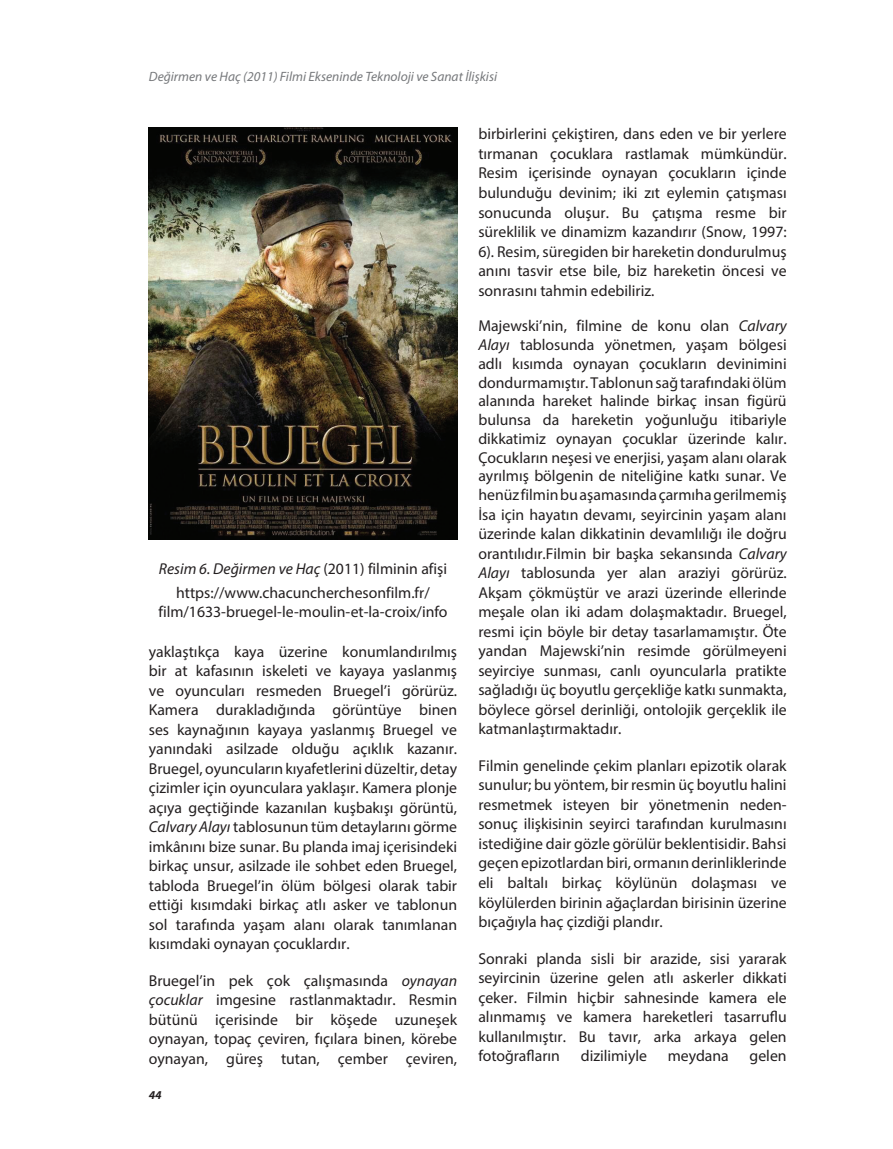
<style>
.page{position:relative;width:893px;height:1149px;background:#fff}
.page>*{position:absolute;margin:0;border:0;box-sizing:border-box;transform-origin:0 0}
.t1{font:15.75px/19.5px "Myriad Pro";color:#231f20;text-align:justify}
.t2{font:italic 13.5px "Myriad Pro";color:#76787b}
.t3{font:italic 700 12px "Myriad Pro";color:#231f20}
.s1{font-style:italic}
</style>
<div class="page">
<img style="left:149px;top:128px;width:308px;height:411px">
<p class="t2" style="left:149px;top:68px;width:350px">Değirmen ve Haç (2011) Filmi Ekseninde Teknoloji ve Sanat İlişkisi</p>
<p class="t1" style="left:159px;top:556px;width:290px;line-height:23.7px;text-align:center"><span class="s1">Resim 6. Değirmen ve Haç</span> (2011) filminin afişi https://www.chacuncherchesonfilm.fr/</p>
<p class="t1" style="left:158px;top:601px;width:291px">film/1633-bruegel-le-moulin-et-la-croix/info</p>
<p class="t1" style="left:149px;top:641px;width:310px">yaklaştıkça kaya üzerine konumlandırılmış bir at kafasının iskeleti ve kayaya yaslanmış ve oyuncuları resmeden Bruegel’i görürüz.<br>Kamera durakladığında görüntüye binen ses kaynağının kayaya yaslanmış Bruegel ve yanındaki asilzade olduğu açıklık kazanır.<br>Bruegel, oyuncuların kıyafetlerini düzeltir, detay çizimler için oyunculara yaklaşır. Kamera plonje açıya geçtiğinde kazanılan kuşbakışı görüntü, <span class="s1">Calvary Alayı</span> tablosunun tüm detaylarını görme imkânını bize sunar. Bu planda imaj içerisindeki birkaç unsur, asilzade ile sohbet eden Bruegel, tabloda Bruegel’in ölüm bölgesi olarak tabir ettiği kısımdaki birkaç atlı asker ve tablonun sol tarafında yaşam alanı olarak tanımlanan kısımdaki oynayan çocuklardır.</p>
<p class="t1" style="left:149px;top:970px;width:310px">Bruegel’in pek çok çalışmasında <span class="s1">oynayan çocuklar</span> imgesine rastlanmaktadır. Resmin bütünü içerisinde bir köşede uzuneşek oynayan, topaç çeviren, fıçılara binen, körebe oynayan, güreş tutan, çember çeviren,</p>
<p class="t3" style="left:149px;top:1086px;width:14px">44</p>
<p class="t1" style="left:478px;top:124px;width:310px">birbirlerini çekiştiren, dans eden ve bir yerlere tırmanan çocuklara rastlamak mümkündür.<br>Resim içerisinde oynayan çocukların içinde bulunduğu devinim; iki zıt eylemin çatışması sonucunda oluşur. Bu çatışma resme bir süreklilik ve dinamizm kazandırır (Snow, 1997:<br>6). Resim, süregiden bir hareketin dondurulmuş anını tasvir etse bile, biz hareketin öncesi ve sonrasını tahmin edebiliriz.</p>
<p class="t1" style="left:478px;top:316px;width:310px">Majewski’nin, filmine de konu olan <span class="s1">Calvary Alayı</span> tablosunda yönetmen, yaşam bölgesi adlı kısımda oynayan çocukların devinimini dondurmamıştır. Tablonun sağ tarafındaki ölüm alanında hareket halinde birkaç insan figürü bulunsa da hareketin yoğunluğu itibariyle dikkatimiz oynayan çocuklar üzerinde kalır.<br>Çocukların neşesi ve enerjisi, yaşam alanı olarak ayrılmış bölgenin de niteliğine katkı sunar. Ve henüz filmin bu aşamasında çarmıha gerilmemiş İsa için hayatın devamı, seyircinin yaşam alanı üzerinde kalan dikkatinin devamlılığı ile doğru orantılıdır.Filmin bir başka sekansında <span class="s1">Calvary Alayı</span> tablosunda yer alan araziyi görürüz.<br>Akşam çökmüştür ve arazi üzerinde ellerinde meşale olan iki adam dolaşmaktadır. Bruegel, resmi için böyle bir detay tasarlamamıştır. Öte yandan Majewski’nin resimde görülmeyeni seyirciye sunması, canlı oyuncularla pratikte sağladığı üç boyutlu gerçekliğe katkı sunmakta, böylece görsel derinliği, ontolojik gerçeklik ile katmanlaştırmaktadır.</p>
<p class="t1" style="left:478px;top:755px;width:310px">Filmin genelinde çekim planları epizotik olarak sunulur; bu yöntem, bir resmin üç boyutlu halini resmetmek isteyen bir yönetmenin neden&shy;sonuç ilişkisinin seyirci tarafından kurulmasını istediğine dair gözle görülür beklentisidir. Bahsi geçen epizotlardan biri, ormanın derinliklerinde eli baltalı birkaç köylünün dolaşması ve köylülerden birinin ağaçlardan birisinin üzerine bıçağıyla haç çizdiği plandır.</p>
<p class="t1" style="left:478px;top:947px;width:310px">Sonraki planda sisli bir arazide, sisi yararak seyircinin üzerine gelen atlı askerler dikkati çeker. Filmin hiçbir sahnesinde kamera ele alınmamış ve kamera hareketleri tasarruflu kullanılmıştır. Bu tavır, arka arkaya gelen fotoğrafların</p>
<p class="t1" style="left:581px;top:1045px;width:68px">dizilimiyle</p>
<p class="t1" style="left:668px;top:1045px;width:63px">meydana</p>
<p class="t1" style="left:750px;top:1045px;width:39px">gelen</p>
</div>
